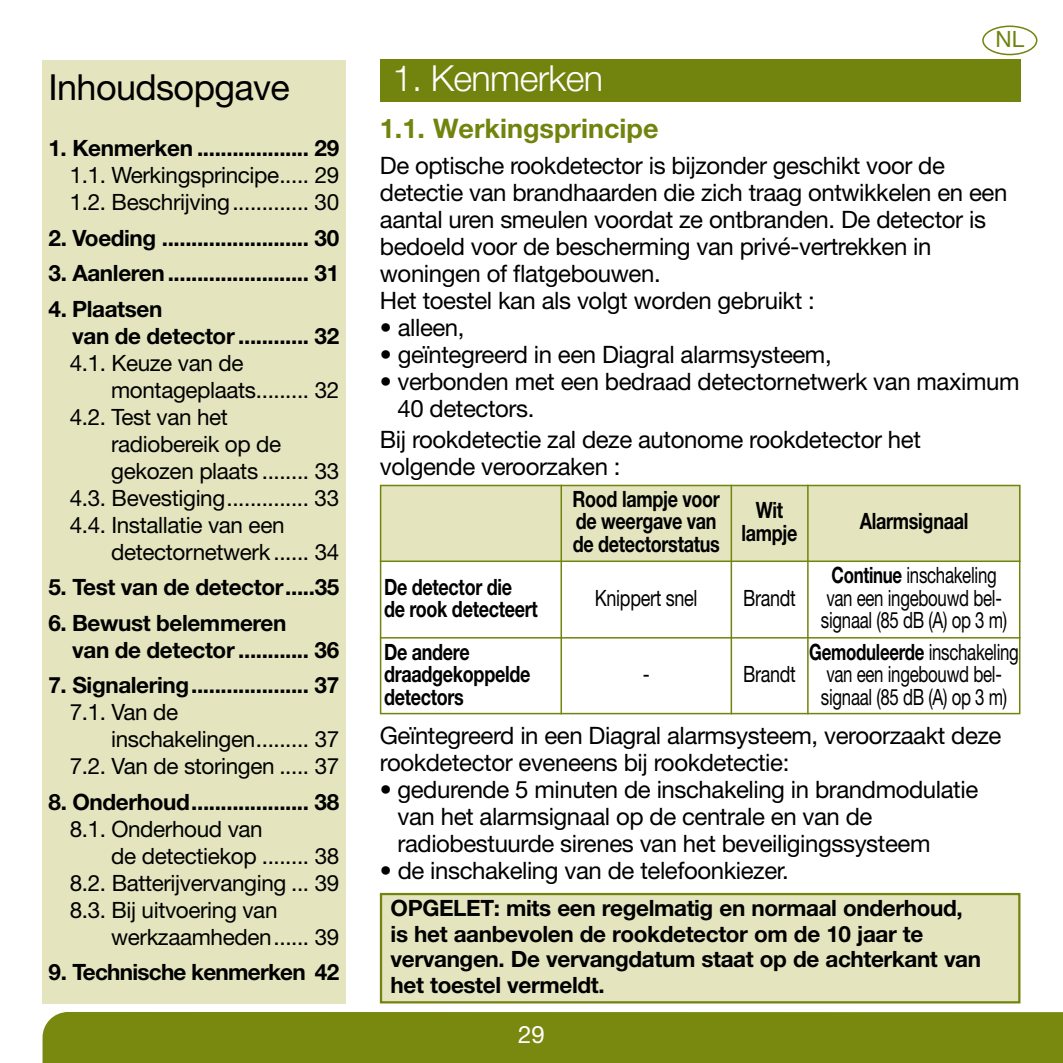
<style>
.page{position:relative;width:1063px;height:1063px;background:#fff}
.page>*{position:absolute;margin:0;border:0;box-sizing:border-box;transform-origin:0 0}
.t1{font:36px "Helvetica Neue LT Com";letter-spacing:-.015em;color:#000}
.t2{font:300 36px "Helvetica Neue LT Com";letter-spacing:-.015em;color:#fff}
.t3{font:700 27px "Helvetica Neue LT Com";color:#72830e}
.t4{font:24px/27px "Helvetica Neue LT Com";letter-spacing:-.015em;color:#000}
.t5{font:24px "Helvetica Neue LT Com";color:#fff}
.t6{font:700 22.5px/25.5px "Helvetica Neue LT Com";letter-spacing:-.015em;color:#000}
.t7{font:22.5px/27px "Helvetica Neue LT Com";letter-spacing:-.015em;color:#000}
.t8{font:700 22.5px/22.5px "Helvetica Neue LT Com";letter-spacing:-.015em;color:#000;scale:.8 1}
.t9{font:22.5px/22.5px "Helvetica Neue LT Com";letter-spacing:-.015em;color:#000;text-align:center;scale:.75 1}
.t10{font:22.5px "Helvetica Neue LT Com";letter-spacing:-.015em;color:#000;scale:.8 1}
.t11{font:700 22.5px "Helvetica Neue LT Com";letter-spacing:-.035em;color:#000}
.t12{font:22.5px "Helvetica Neue LT Com";color:#72830e}
.s1{font-weight:700}
</style>
<div class="page">
<div style="left:982px;top:26px;width:55px;height:29px;border:3px solid #72830e;border-radius:50%"></div>
<div style="left:43px;top:1012px;width:1019px;height:51px;background:#79880e"></div>
<div style="left:43px;top:60px;width:303px;height:943px;background:#e4e4be"></div>
<div style="left:380px;top:60px;width:640px;height:42px;background:#72830e"></div>
<div style="left:382px;top:895px;width:636px;height:106px;background:#e4e4be"></div>
<div style="left:380px;top:893px;width:640px;height:110px;border:2px solid #72830e"></div>
<div style="left:380px;top:485px;width:181px;height:76px;background:#e4e4be"></div>
<div style="left:561px;top:485px;width:170px;height:76px;background:#e4e4be"></div>
<div style="left:731px;top:485px;width:77px;height:76px;background:#e4e4be"></div>
<div style="left:808px;top:485px;width:212px;height:76px;background:#e4e4be"></div>
<hr style="left:380px;top:561px;width:640px;height:1px;background:#72830e">
<hr style="left:380px;top:637px;width:640px;height:2px;background:#72830e">
<hr style="left:561px;top:485px;width:1px;height:229px;background:#72830e">
<hr style="left:731px;top:485px;width:1px;height:229px;background:#72830e">
<hr style="left:807px;top:485px;width:2px;height:229px;background:#72830e">
<div style="left:380px;top:485px;width:640px;height:229px;border:2px solid #72830e"></div>
<h1 class="t1" style="left:49px;top:66px;width:243px">Inhoudsopgave</h1>
<p class="t6" style="left:49px;top:135px;width:292px">1. Kenmerken ................... 29</p>
<p class="t7" style="left:70px;top:162px;width:271px">1.1. Werkingsprincipe..... 29<br>1.2. Beschrĳving............. 30</p>
<p class="t6" style="left:49px;top:225px;width:292px">2. Voeding ......................... 30</p>
<p class="t6" style="left:49px;top:260px;width:292px">3. Aanleren........................ 31</p>
<p class="t6" style="left:72px;top:295px;width:269px;line-height:27px;text-indent:-24px">4. Plaatsen<br>van de detector ............ 32</p>
<p class="t7" style="left:70px;top:349px;width:175px">4.1. Keuze van de</p>
<p class="t7" style="left:111px;top:376px;width:230px">montageplaats......... 32</p>
<p class="t7" style="left:70px;top:403px;width:160px">4.2. Test van het</p>
<p class="t7" style="left:111px;top:430px;width:172px">radiobereik op de</p>
<p class="t7" style="left:111px;top:457px;width:230px">gekozen plaats ........ 33</p>
<p class="t7" style="left:70px;top:484px;width:271px">4.3. Bevestiging.............. 33</p>
<p class="t7" style="left:70px;top:511px;width:216px">4.4. Installatie van een</p>
<p class="t7" style="left:111px;top:538px;width:230px">detectornetwerk ...... 34</p>
<p class="t6" style="left:49px;top:574px;width:292px">5. test van de detector.....35</p>
<p class="t6" style="left:72px;top:609px;width:269px;line-height:27px;text-indent:-24px">6. Bewust belemmeren<br>van de detector ............ 36</p>
<p class="t6" style="left:49px;top:672px;width:292px">7. Signalering.................... 37</p>
<p class="t7" style="left:70px;top:699px;width:110px">7.1. Van de</p>
<p class="t7" style="left:111px;top:726px;width:230px">inschakelingen......... 37</p>
<p class="t7" style="left:70px;top:753px;width:271px">7.2. Van de storingen ..... 37</p>
<p class="t6" style="left:49px;top:789px;width:292px">8. onderhoud.................... 38</p>
<p class="t7" style="left:70px;top:815px;width:194px">8.1. Onderhoud van</p>
<p class="t7" style="left:111px;top:842px;width:230px">de detectiekop ........ 38</p>
<p class="t7" style="left:70px;top:869px;width:271px">8.2. Batterĳvervanging ... 39</p>
<p class="t7" style="left:70px;top:896px;width:209px">8.3. Bĳ uitvoering van</p>
<p class="t7" style="left:111px;top:923px;width:230px">werkzaamheden...... 39</p>
<p class="t11" style="left:49px;top:959px;width:292px">9. technische kenmerken 42</p>
<h1 class="t2" style="left:393px;top:65px;width:212px">1. Kenmerken</h1>
<p class="t12" style="left:995px;top:26px;width:30px">NL</p>
<p class="t3" style="left:380px;top:113px;width:280px">1.1. Werkingsprincipe</p>
<p class="t4" style="left:380px;top:152px;width:629px">De optische rookdetector is bĳzonder geschikt voor de detectie van brandhaarden die zich traag ontwikkelen en een aantal uren smeulen voordat ze ontbranden. De detector is bedoeld voor de bescherming van privé-vertrekken in woningen of flatgebouwen.<br>Het toestel kan als volgt worden gebruikt :</p>
<p class="t4" style="left:380px;top:314px;width:86px">• alleen,</p>
<p class="t4" style="left:380px;top:341px;width:453px">• geïntegreerd in een Diagral alarmsysteem,</p>
<p class="t4" style="left:397px;top:368px;width:624px;text-indent:-18px">• verbonden met een bedraad detectornetwerk van maximum<br>40 detectors.</p>
<p class="t4" style="left:380px;top:426px;width:543px">Bĳ rookdetectie zal deze autonome rookdetector het volgende veroorzaken :</p>
<p class="t8" style="left:573px;top:487px;width:186px">Rood lampje voor de weergave van de detectorstatus</p>
<p class="t8" style="left:742px;top:499px;width:72px;text-align:center">Wit lampje</p>
<p class="t8" style="left:860px;top:510px;width:137px">Alarmsignaal</p>
<p class="t8" style="left:384px;top:575px;width:194px">De detector die de rook detecteert</p>
<p class="t10" style="left:595px;top:585px;width:130px">Knippert snel</p>
<p class="t10" style="left:743px;top:585px;width:68px">Brandt</p>
<p class="t8" style="left:384px;top:640px;width:184px">De andere draadgekoppelde detectors</p>
<p class="t10" style="left:643px;top:662px;width:10px">-</p>
<p class="t10" style="left:743px;top:662px;width:68px">Brandt</p>
<p class="t9" style="left:821px;top:564px;width:250px"><span class="s1">Continue</span> inschakeling van een ingebouwd bel - signaal (85 dB (A) op 3 m)</p>
<p class="t9" style="left:809px;top:641px;width:281px"><span class="s1">Gemoduleerde</span> inschakeling van een ingebouwd bel - signaal (85 dB (A) op 3 m)</p>
<p class="t4" style="left:380px;top:722px;width:623px">Geïntegreerd in een Diagral alarmsysteem, veroorzaakt deze rookdetector eveneens bĳ rookdetectie:</p>
<p class="t4" style="left:397px;top:776px;width:582px;text-indent:-18px">• gedurende 5 minuten de inschakeling in brandmodulatie van het alarmsignaal op de centrale en van de radiobestuurde sirenes van het beveiligingssysteem</p>
<p class="t4" style="left:380px;top:857px;width:411px">• de inschakeling van de telefoonkiezer.</p>
<p class="t6" style="left:391px;top:895px;width:592px">oPGeLet: mits een regelmatig en normaal onderhoud, is het aanbevolen de rookdetector om de 10 jaar te vervangen. De vervangdatum staat op de achterkant van het toestel vermeldt.</p>
<p class="t5" style="left:518px;top:1020px;width:28px">29</p>
</div>
